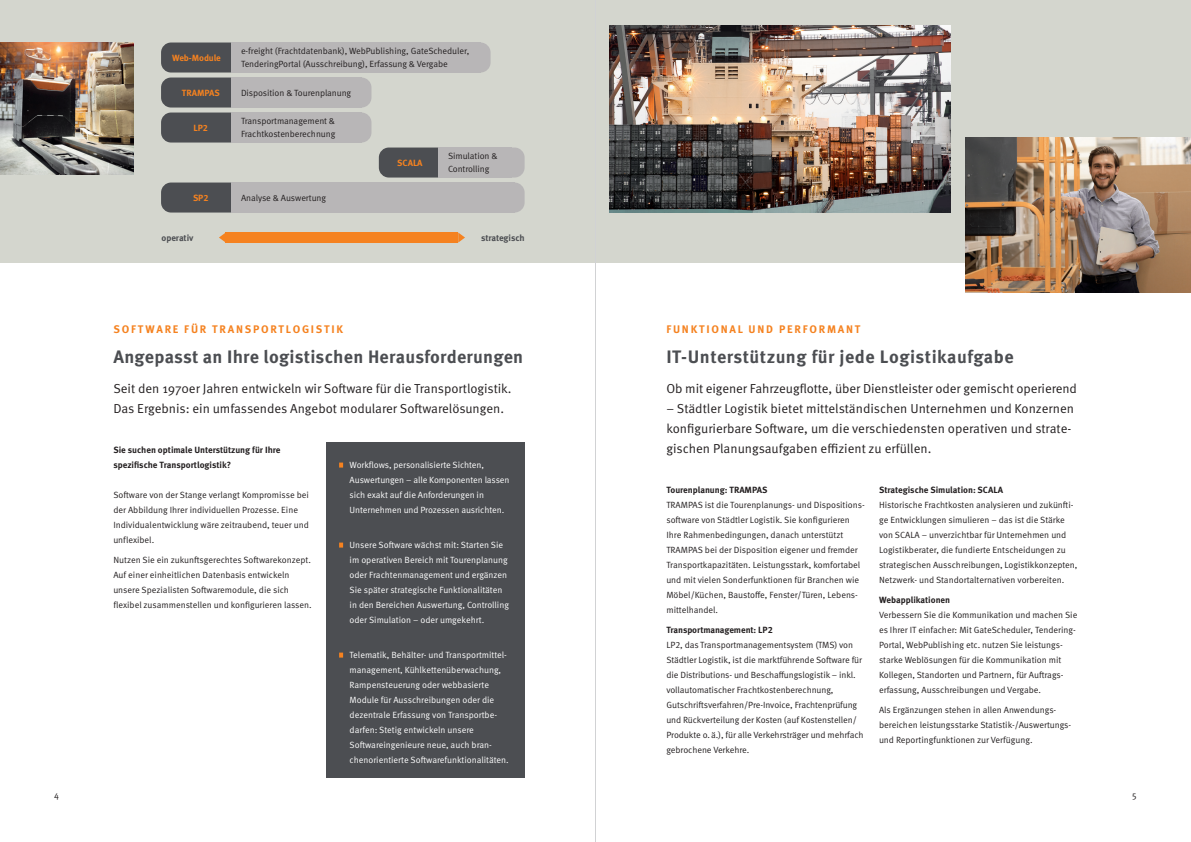
<style>
.page{position:relative;width:1191px;height:842px;background:#fff}
.page>*{position:absolute;margin:0;border:0;box-sizing:border-box;transform-origin:0 0}
.t1{font:700 18px "Meta Pro";letter-spacing:.015em;color:#4c4e52}
.t2{font:13px/20px "Meta Pro Norm";letter-spacing:-.005em;color:#231f20}
.t3{font:700 11px "Meta Pro";letter-spacing:.16em;color:#f58220}
.t4{font:9px/15px "Meta Pro Norm";letter-spacing:-.01em;color:#231f20}
.t5{font:9px/15px "Meta Pro Norm";letter-spacing:-.005em;color:#fff}
.t6{font:700 9px/15px "Meta Pro";letter-spacing:-.005em;color:#231f20}
.t7{font:700 9px "Meta Pro";letter-spacing:-.01em;color:#f58220}
.t8{font:700 9px "Meta Pro";letter-spacing:-.01em;color:#4c4e52}
</style>
<div class="page">
<div style="left:0;top:0;width:595px;height:263px;background:#d4d6ce"></div>
<div style="left:326px;top:443px;width:198px;height:335px;background:#4c4e52"></div>
<div style="left:595px;top:0;width:596px;height:263px;background:#d4d6ce"></div>
<svg style="left:339px;top:463px;width:4px;height:5px"></svg>
<svg style="left:339px;top:543px;width:4px;height:5px"></svg>
<svg style="left:339px;top:653px;width:4px;height:5px"></svg>
<div style="left:292px;top:78px;width:79px;height:30px;background:#b8b6b7;border-radius:10px"></div>
<div style="left:445px;top:148px;width:79px;height:30px;background:#b8b6b7;border-radius:10px"></div>
<div style="left:445px;top:183px;width:79px;height:30px;background:#b8b6b7;border-radius:10px"></div>
<div style="left:292px;top:113px;width:79px;height:30px;background:#b8b6b7;border-radius:10px"></div>
<div style="left:161px;top:43px;width:79px;height:30px;background:#4c4e52;border-radius:10px"></div>
<div style="left:161px;top:78px;width:79px;height:30px;background:#4c4e52;border-radius:10px"></div>
<div style="left:161px;top:113px;width:79px;height:30px;background:#4c4e52;border-radius:10px"></div>
<div style="left:161px;top:183px;width:79px;height:30px;background:#4c4e52;border-radius:10px"></div>
<div style="left:379px;top:148px;width:79px;height:30px;background:#4c4e52;border-radius:10px"></div>
<div style="left:411px;top:43px;width:79px;height:30px;background:#b8b6b7;border-radius:10px"></div>
<div style="left:231px;top:43px;width:249px;height:30px;background:#b8b6b7"></div>
<div style="left:231px;top:78px;width:130px;height:30px;background:#b8b6b7"></div>
<div style="left:231px;top:113px;width:130px;height:30px;background:#b8b6b7"></div>
<div style="left:438px;top:148px;width:74px;height:30px;background:#b8b6b7"></div>
<div style="left:231px;top:183px;width:283px;height:30px;background:#b8b6b7"></div>
<div style="left:226px;top:233px;width:232px;height:10px;background:#f58220"></div>
<svg style="left:219px;top:233px;width:7px;height:10px"></svg>
<svg style="left:458px;top:233px;width:7px;height:10px"></svg>
<img style="left:0;top:43px;width:133px;height:132px">
<img style="left:965px;top:138px;width:226px;height:155px">
<img style="left:609px;top:25px;width:342px;height:188px">
<hr style="left:595px;top:0;width:1px;height:842px;background:#d1d2d4">
<p class="t7" style="left:172px;top:51px;width:50px">Web-Module</p>
<p class="t4" style="left:241px;top:44px;width:230px;line-height:13px">e-freight (Frachtdatenbank), WebPublishing, GateScheduler,<br>TenderingPortal (Ausschreibung), Erfassung &amp; Vergabe</p>
<p class="t7" style="left:182px;top:86px;width:39px">TRAMPAS</p>
<p class="t4" style="left:241px;top:85px;width:112px">Disposition &amp; Tourenplanung</p>
<p class="t7" style="left:193px;top:121px;width:16px">LP2</p>
<p class="t4" style="left:241px;top:114px;width:96px;line-height:13px">Transportmanagement &amp;<br>Frachtkostenberechnung</p>
<p class="t7" style="left:397px;top:156px;width:27px">SCALA</p>
<p class="t4" style="left:448px;top:149px;width:51px;line-height:13px">Simulation &amp;<br>Controlling</p>
<p class="t7" style="left:193px;top:191px;width:17px">SP2</p>
<p class="t4" style="left:241px;top:190px;width:86px">Analyse &amp; Auswertung</p>
<p class="t8" style="left:162px;top:231px;width:33px">operativ</p>
<p class="t8" style="left:481px;top:231px;width:45px">strategisch</p>
<p class="t3" style="left:113px;top:320px;width:231px">SOFTWARE FÜR TRANSPORTLOGISTIK</p>
<h1 class="t1" style="left:113px;top:342px;width:411px">Angepasst an Ihre logistischen Herausforderungen</h1>
<h2 class="t2" style="left:113px;top:377px;width:400px">Seit den 1970er Jahren entwickeln wir Software für die Transportlogistik.<br>Das Ergebnis: ein umfassendes Angebot modularer Softwarelösungen.</h2>
<p class="t6" style="left:113px;top:441px;width:169px">Sie suchen optimale Unterstützung für Ihre spezifische Transportlogistik?</p>
<p class="t4" style="left:113px;top:486px;width:197px">Software von der Stange verlangt Kompromisse bei der Abbildung Ihrer individuellen Prozesse. Eine Individualentwicklung wäre zeitraubend, teuer und unflexibel.</p>
<p class="t4" style="left:113px;top:551px;width:200px">Nutzen Sie ein zukunftsgerechtes Softwarekonzept.<br>Auf einer einheitlichen Datenbasis entwickeln unsere Spezialisten Softwaremodule, die sich flexibel zusammenstellen und konfigurieren lassen.</p>
<p class="t5" style="left:349px;top:456px;width:161px">Workflows, personalisierte Sichten, Auswertungen – alle Komponenten lassen sich exakt auf die Anforderungen in Unternehmen und Prozessen ausrichten.</p>
<p class="t5" style="left:349px;top:536px;width:161px">Unsere Software wächst mit: Starten Sie im operativen Bereich mit Tourenplanung oder Frachtenmanagement und ergänzen Sie später strategische Funktionalitäten in den Bereichen Auswertung, Controlling oder Simulation – oder umgekehrt.</p>
<p class="t5" style="left:349px;top:646px;width:161px">Telematik, Behälter- und Transportmittel&shy;management, Kühlkettenüberwachung, Rampensteuerung oder webbasierte Module für Ausschreibungen oder die dezentrale Erfassung von Transportbe&shy;darfen: Stetig entwickeln unsere Softwareingenieure neue, auch bran&shy;chenorientierte Softwarefunktionalitäten.</p>
<p class="t3" style="left:666px;top:320px;width:195px">FUNKTIONAL UND PERFORMANT</p>
<h1 class="t1" style="left:666px;top:342px;width:349px">IT-Unterstützung für jede Logistikaufgabe</h1>
<h2 class="t2" style="left:666px;top:377px;width:412px">Ob mit eigener Fahrzeugflotte, über Dienstleister oder gemischt operierend</h2>
<h2 class="t2" style="left:666px;top:397px;width:409px">– Städtler Logistik bietet mittelständischen Unternehmen und Konzernen konfigurierbare Software, um die verschiedensten operativen und strate&shy;gischen Planungsaufgaben effizient zu erfüllen.</h2>
<p class="t6" style="left:666px;top:481px;width:103px">Tourenplanung: TRAMPAS</p>
<p class="t4" style="left:666px;top:496px;width:200px">TRAMPAS ist die Tourenplanungs- und Dispositions&shy;software von Städtler Logistik. Sie konfigurieren Ihre Rahmenbedingungen, danach unterstützt TRAMPAS bei der Disposition eigener und fremder Transportkapazitäten. Leistungsstark, komfortabel und mit vielen Sonderfunktionen für Branchen wie Möbel/Küchen, Baustoffe, Fenster/Türen, Lebens&shy;mittelhandel.</p>
<p class="t6" style="left:666px;top:621px;width:108px">Transportmanagement: LP2</p>
<p class="t4" style="left:666px;top:636px;width:199px">LP2, das Transportmanagementsystem (TMS) von Städtler Logistik, ist die marktführende Software für die Distributions- und Beschaffungslogistik – inkl. vollautomatischer Frachtkostenberechnung, Gutschriftsverfahren/Pre-Invoice, Frachtenprüfung und Rückverteilung der Kosten (auf Kostenstellen/ Produkte o.ä.), für alle Verkehrsträger und mehrfach gebrochene Verkehre.</p>
<p class="t6" style="left:879px;top:481px;width:125px">Strategische Simulation: SCALA</p>
<p class="t4" style="left:879px;top:496px;width:200px">Historische Frachtkosten analysieren und zukünfti&shy;ge Entwicklungen simulieren – das ist die Stärke von SCALA – unverzichtbar für Unternehmen und Logistikberater, die fundierte Entscheidungen zu strategischen Ausschreibungen, Logistikkonzepten, Netzwerk- und Standortalternativen vorbereiten.</p>
<p class="t6" style="left:879px;top:591px;width:73px">Webapplikationen</p>
<p class="t4" style="left:879px;top:606px;width:200px">Verbessern Sie die Kommunikation und machen Sie es Ihrer IT einfacher: Mit GateScheduler, Tendering-Portal, WebPublishing etc. nutzen Sie leistungs&shy;starke Weblösungen für die Kommunikation mit Kollegen, Standorten und Partnern, für Auftrags&shy;erfassung, Ausschreibungen und Vergabe.</p>
<p class="t4" style="left:879px;top:701px;width:193px">Als Ergänzungen stehen in allen Anwendungs&shy;bereichen leistungsstarke Statistik-/Auswertungs&shy;und Reportingfunktionen zur Verfügung.</p>
<p class="t4" style="left:54px;top:786px;width:6px">4</p>
<p class="t4" style="left:1132px;top:786px;width:6px">5</p>
</div>
